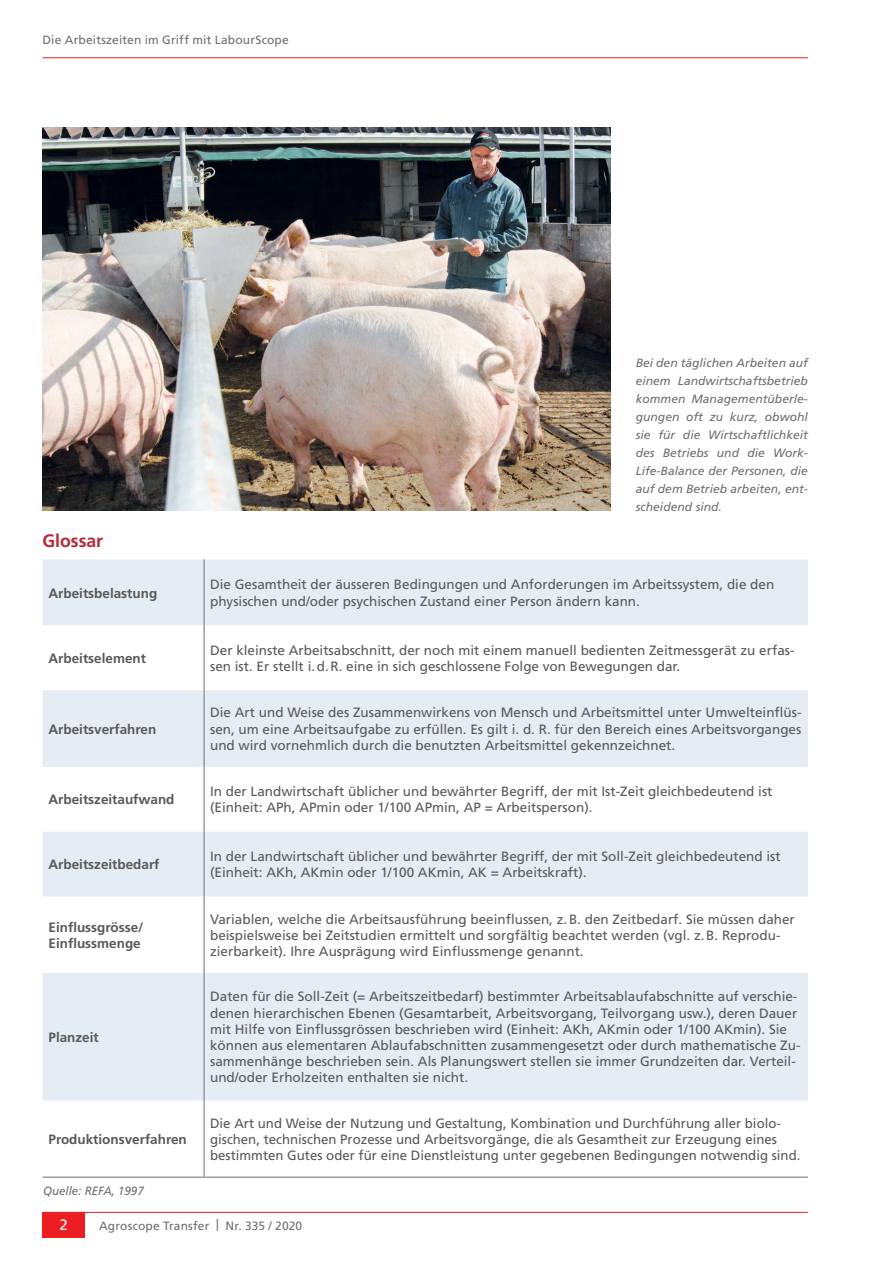
<style>
.page{position:relative;width:893px;height:1263px;background:#fff}
.page>*{position:absolute;margin:0;border:0;box-sizing:border-box;transform-origin:0 0}
.t1{font:700 18px "Frutiger LT Std";color:#b82937}
.t2{font:15px "Frutiger LT Std";color:#fff}
.t3{font:13.5px/16.2px "Frutiger LT Std";color:#58595b}
.t4{font:700 13.5px/16.2px "Frutiger LT Std";color:#58595b}
.t5{font:italic 12px/18px "Frutiger LT Std";color:#6d6e71;text-align:justify}
.t6{font:12px "Frutiger LT Std";letter-spacing:.01em;color:#6d6e71}
.t7{font:italic 12px "Frutiger LT Std";color:#6d6e71;scale:.96 1}
</style>
<div class="page">
<hr style="left:42px;top:1212px;width:766px;height:1px;background:#ed1d24">
<div style="left:43px;top:1212px;width:42px;height:25px;background:#ed1d24"></div>
<hr style="left:43px;top:57px;width:765px;height:1px;background:#ed1d24">
<img style="left:43px;top:128px;width:567px;height:383px">
<svg style="left:43px;top:559px;width:765px;height:541px;fill:#e6ecf3"></svg>
<hr style="left:204px;top:559px;width:1px;height:66px;background:#6d6e71">
<hr style="left:204px;top:625px;width:1px;height:65px;background:#6d6e71">
<hr style="left:204px;top:690px;width:1px;height:77px;background:#6d6e71">
<hr style="left:204px;top:767px;width:1px;height:65px;background:#6d6e71">
<hr style="left:204px;top:832px;width:1px;height:64px;background:#6d6e71">
<hr style="left:204px;top:896px;width:1px;height:77px;background:#6d6e71">
<hr style="left:204px;top:973px;width:1px;height:127px;background:#6d6e71">
<hr style="left:204px;top:1100px;width:1px;height:77px;background:#6d6e71">
<hr style="left:43px;top:1177px;width:161px;height:1px;background:#6d6e71">
<hr style="left:204px;top:1177px;width:604px;height:1px;background:#6d6e71">
<p class="t6" style="left:43px;top:33px;width:248px">Die Arbeitszeiten im Griff mit LabourScope</p>
<h1 class="t1" style="left:42px;top:530px;width:62px">Glossar</h1>
<p class="t5" style="left:636px;top:354px;width:174px">Bei den täglichen Arbeiten auf einem Landwirtschaftsbetrieb kommen Managementüberle&shy;gungen oft zu kurz, obwohl sie für die Wirtschaftlichkeit des Betriebs und die Work-Life-Balance der Personen, die auf dem Betrieb arbeiten, ent&shy;scheidend sind.</p>
<p class="t4" style="left:49px;top:585px;width:110px">Arbeitsbelastung</p>
<p class="t3" style="left:210px;top:577px;width:566px">Die Gesamtheit der äusseren Bedingungen und Anforderungen im Arbeitssystem, die den physischen und/oder psychischen Zustand einer Person ändern kann.</p>
<p class="t4" style="left:49px;top:650px;width:99px">Arbeitselement</p>
<p class="t3" style="left:210px;top:642px;width:586px">Der kleinste Arbeitsabschnitt, der noch mit einem manuell bedienten Zeitmessgerät zu erfas&shy;sen ist. Er stellt i.d.R. eine in sich geschlossene Folge von Bewegungen dar.</p>
<p class="t4" style="left:49px;top:721px;width:109px">Arbeitsverfahren</p>
<p class="t3" style="left:210px;top:705px;width:593px;text-align:justify">Die Art und Weise des Zusammenwirkens von Mensch und Arbeitsmittel unter Umwelteinflüs&shy;sen, um eine Arbeitsaufgabe zu erfüllen. Es gilt i. d. R. für den Bereich eines Arbeitsvorganges und wird vornehmlich durch die benutzten Arbeitsmittel gekennzeichnet.</p>
<p class="t4" style="left:49px;top:791px;width:128px">Arbeitszeitaufwand</p>
<p class="t3" style="left:210px;top:783px;width:564px">In der Landwirtschaft üblicher und bewährter Begriff, der mit Ist-Zeit gleichbedeutend ist (Einheit: APh, APmin oder 1/100 APmin, AP = Arbeitsperson).</p>
<p class="t4" style="left:49px;top:856px;width:113px">Arbeitszeitbedarf</p>
<p class="t3" style="left:210px;top:848px;width:572px">In der Landwirtschaft üblicher und bewährter Begriff, der mit Soll-Zeit gleichbedeutend ist (Einheit: AKh, AKmin oder 1/100 AKmin, AK = Arbeitskraft).</p>
<p class="t4" style="left:49px;top:919px;width:96px">Einflussgrösse/<br>Einflussmenge</p>
<p class="t3" style="left:210px;top:911px;width:586px">Variablen, welche die Arbeitsausführung beeinflussen, z.B. den Zeitbedarf. Sie müssen daher beispielsweise bei Zeitstudien ermittelt und sorgfältig beachtet werden (vgl. z.B. Reprodu&shy;zierbarkeit). Ihre Ausprägung wird Einflussmenge genannt.</p>
<p class="t4" style="left:49px;top:1029px;width:52px">Planzeit</p>
<p class="t4" style="left:49px;top:1131px;width:140px">Produktionsverfahren</p>
<p class="t7" style="left:43px;top:1184px;width:106px">Quelle: REFA, 1997</p>
<p class="t3" style="left:210px;top:989px;width:592px">Daten für die Soll-Zeit (= Arbeitszeitbedarf) bestimmter Arbeitsablaufabschnitte auf verschie&shy;denen hierarchischen Ebenen (Gesamtarbeit, Arbeitsvorgang, Teilvorgang usw.), deren Dauer mit Hilfe von Einflussgrössen beschrieben wird (Einheit: AKh, AKmin oder 1/100 AKmin). Sie können aus elementaren Ablaufabschnitten zusammengesetzt oder durch mathematische Zu&shy;sammenhänge beschrieben sein. Als Planungswert stellen sie immer Grundzeiten dar. Verteil&shy;und/oder Erholzeiten enthalten sie nicht.</p>
<p class="t3" style="left:210px;top:1115px;width:592px">Die Art und Weise der Nutzung und Gestaltung, Kombination und Durchführung aller biolo&shy;gischen, technischen Prozesse und Arbeitsvorgänge, die als Gesamtheit zur Erzeugung eines bestimmten Gutes oder für eine Dienstleistung unter gegebenen Bedingungen notwendig sind.</p>
<p class="t2" style="left:60px;top:1215px;width:10px">2</p>
<p class="t6" style="left:99px;top:1218px;width:205px">Agroscope Transfer | Nr. 335 / 2020</p>
</div>
